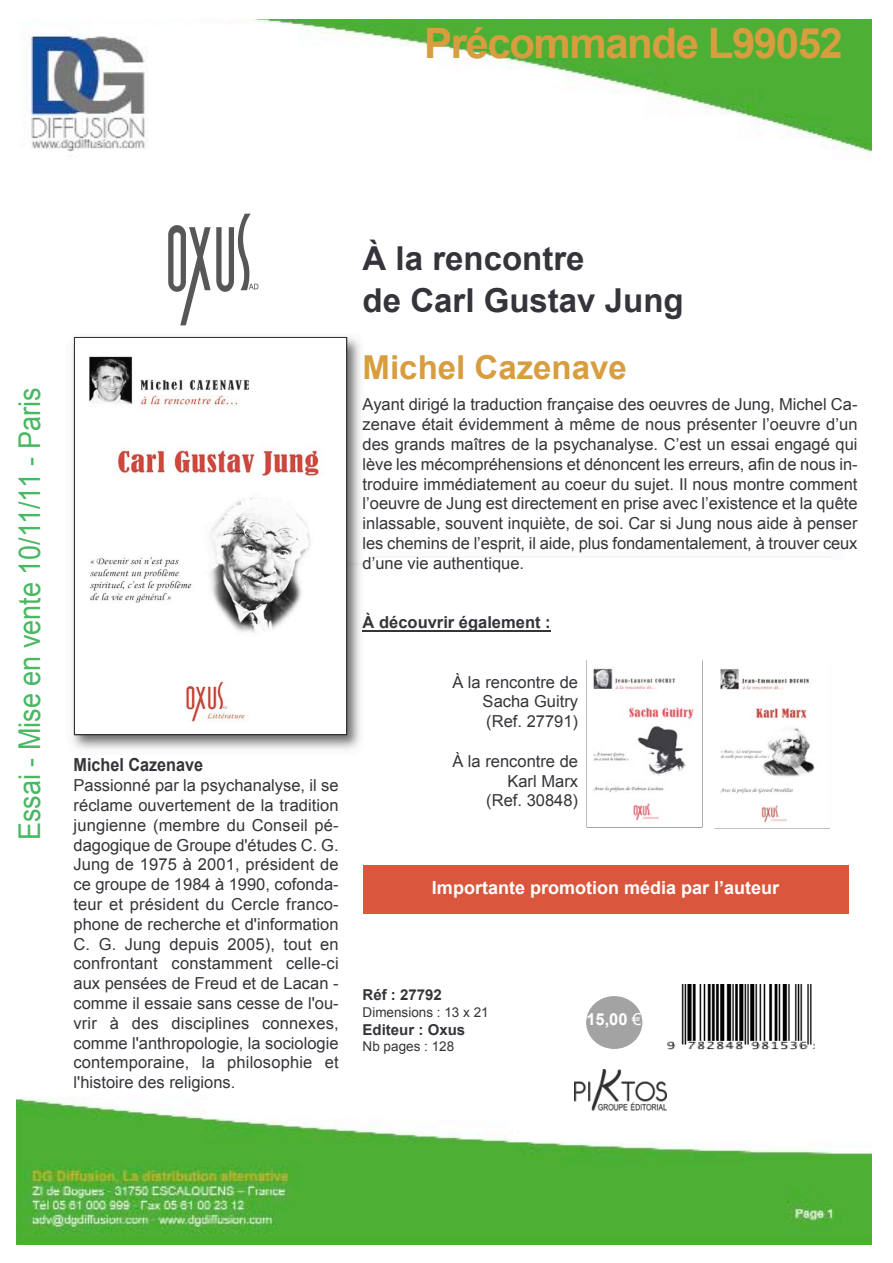
<style>
.page{position:relative;width:893px;height:1263px;background:#fff}
.page>*{position:absolute;margin:0;border:0;box-sizing:border-box;transform-origin:0 0}
.t1{font:700 42px "Arial";letter-spacing:-.035em;color:#d79d3f}
.t2{font:700 33px/42px "Arial";color:#36343a}
.t3{font:700 33px "Arial";color:#d79d3f}
.t4{font:30px "Arial";color:#48b862;scale:.9 1}
.t5{font:700 18px "Arial";color:#fff}
.t6{font:700 18px "Arial";color:#36343a;scale:.9 1}
.t7{font:16.5px/19.8px "Arial";color:#36343a;text-align:justify}
.t8{font:700 16.5px "Arial";color:#36343a}
.t9{font:700 16.5px "Arial";color:#fff}
.t10{font:700 15px "Arial";color:#36343a}
.t11{font:13.5px "Arial";color:#36343a}
.s1{font-weight:400}
</style>
<div class="page">
<img style="left:17px;top:19px;width:855px;height:1226px">
<img style="left:67px;top:330px;width:300px;height:425px">
<img style="left:75px;top:338px;width:271px;height:396px">
<hr style="left:362px;top:630px;width:188px;height:1px;background:#36343a">
<div style="left:666px;top:985px;width:148px;height:68px;background:#fff"></div>
<img style="left:667px;top:984px;width:147px;height:66px">
<svg style="left:586px;top:996px;width:56px;height:53px"></svg>
<img style="left:123px;top:208px;width:177px;height:120px">
<div style="left:573px;top:1066px;width:110px;height:50px;background:#fff"></div>
<img style="left:574px;top:1070px;width:92px;height:41px">
<img style="left:587px;top:661px;width:114px;height:166px">
<img style="left:714px;top:662px;width:115px;height:166px">
<div style="left:362px;top:865px;width:486px;height:49px;background:#da563d"></div>
<h1 class="t1" style="left:424px;top:20px;width:420px">Précommande L99052</h1>
<h3 class="t4" style="left:13px;top:840px;width:504px;rotate:-90deg">Essai - Mise en vente 10/11/11 - Paris</h3>
<p class="t6" style="left:74px;top:754px;width:146px">Michel Cazenave</p>
<p class="t7" style="left:74px;top:775px;width:267px">Passionné par la psychanalyse, il se réclame ouvertement de la tradition jungienne (membre du Conseil pé&shy;dagogique de Groupe d'études C. G.<br>Jung de 1975 à 2001, président de ce groupe de 1984 à 1990, cofonda&shy;teur et président du Cercle franco&shy;phone de recherche et d'information C. G. Jung depuis 2005), tout en confrontant constamment celle-ci aux pensées de Freud et de Lacan - comme il essaie sans cesse de l'ou&shy;vrir à des disciplines connexes, comme l'anthropologie, la sociologie contemporaine, la philosophie et l'histoire des religions.</p>
<h2 class="t2" style="left:362px;top:237px;width:322px">À la rencontre<br>de Carl Gustav Jung</h2>
<h2 class="t3" style="left:362px;top:349px;width:266px">Michel Cazenave</h2>
<p class="t7" style="left:362px;top:395px;width:496px">Ayant dirigé la traduction française des oeuvres de Jung, Michel Ca&shy;zenave était évidemment à même de nous présenter l’oeuvre d’un des grands maîtres de la psychanalyse. C’est un essai engagé qui lève les mécompréhensions et dénoncent les erreurs, afin de nous in&shy;troduire immédiatement au coeur du sujet. Il nous montre comment l’oeuvre de Jung est directement en prise avec l’existence et la quête inlassable, souvent inquiète, de soi. Car si Jung nous aide à penser les chemins de l’esprit, il aide, plus fondamentalement, à trouver ceux d’une vie authentique.</p>
<p class="t8" style="left:362px;top:613px;width:189px">À découvrir également :</p>
<p class="t7" style="left:482px;top:672px;width:97px;text-indent:-30px">À la rencontre de Sacha Guitry (Ref. 27791)</p>
<p class="t7" style="left:452px;top:751px;width:127px;text-align:right">À la rencontre de<br>Karl Marx<br>(Ref. 30848)</p>
<p class="t5" style="left:432px;top:878px;width:349px">Importante promotion média par l’auteur</p>
<p class="t10" style="left:362px;top:987px;width:81px">Réf : 27792</p>
<p class="t11" style="left:362px;top:1005px;width:128px">Dimensions : 13 x 21</p>
<p class="t10" style="left:362px;top:1021px;width:104px">Editeur : Oxus</p>
<p class="t11" style="left:362px;top:1039px;width:93px">Nb pages : 128</p>
<p class="t9" style="left:586px;top:1010px;width:57px">15,00 <span class="s1">€</span></p>
</div>
